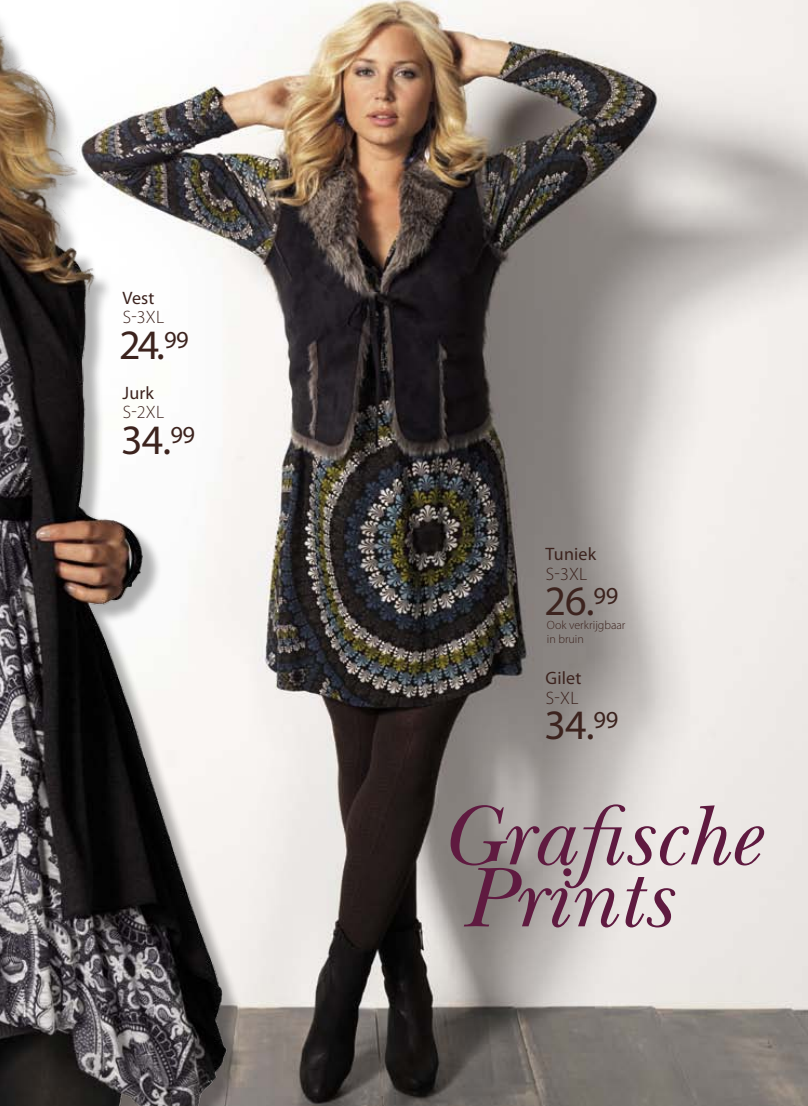
<style>
.page{position:relative;width:808px;height:1106px;background:#fff}
.page>*{position:absolute;margin:0;border:0;box-sizing:border-box;transform-origin:0 0}
.t1{font:italic 88.5px/61.9px "New Baskerville Std";color:#5f1a40}
.t2{font:42px "Myriad Pro";letter-spacing:-.02em;color:#3c231e}
.t3{font:18px "Myriad Pro";letter-spacing:.01em;color:#3c231e}
.t4{font:300 18px "Myriad Pro";letter-spacing:.02em;color:#3c231e}
.t5{font:300 12px/13.5px "Myriad Pro";color:#3c231e}
</style>
<div class="page">
<img style="left:248px;top:0;width:560px;height:1106px">
<img style="left:0;top:20px;width:248px;height:1086px">
<h3 class="t3" style="left:122px;top:287px;width:34px">Vest</h3>
<h3 class="t4" style="left:123px;top:306px;width:43px">S-3XL</h3>
<h2 class="t2" style="left:119px;top:319px;width:71px">24.<sup>99</sup></h2>
<h3 class="t3" style="left:122px;top:381px;width:33px">Jurk</h3>
<h3 class="t4" style="left:123px;top:401px;width:43px">S-2XL</h3>
<h2 class="t2" style="left:121px;top:414px;width:75px">34.<sup>99</sup></h2>
<h3 class="t3" style="left:546px;top:543px;width:52px">Tuniek</h3>
<h3 class="t4" style="left:546px;top:563px;width:43px">S-3XL</h3>
<h2 class="t2" style="left:544px;top:575px;width:75px">26.<sup>99</sup></h2>
<p class="t5" style="left:547px;top:618px;width:80px">Ook verkrijgbaar in bruin</p>
<h3 class="t3" style="left:546px;top:667px;width:37px">Gilet</h3>
<h3 class="t4" style="left:546px;top:687px;width:34px">S-XL</h3>
<h2 class="t2" style="left:544px;top:699px;width:75px">34.<sup>99</sup></h2>
<h1 class="t1" style="left:439px;top:805px;width:320px">Grafische<br>Prints</h1>
</div>
